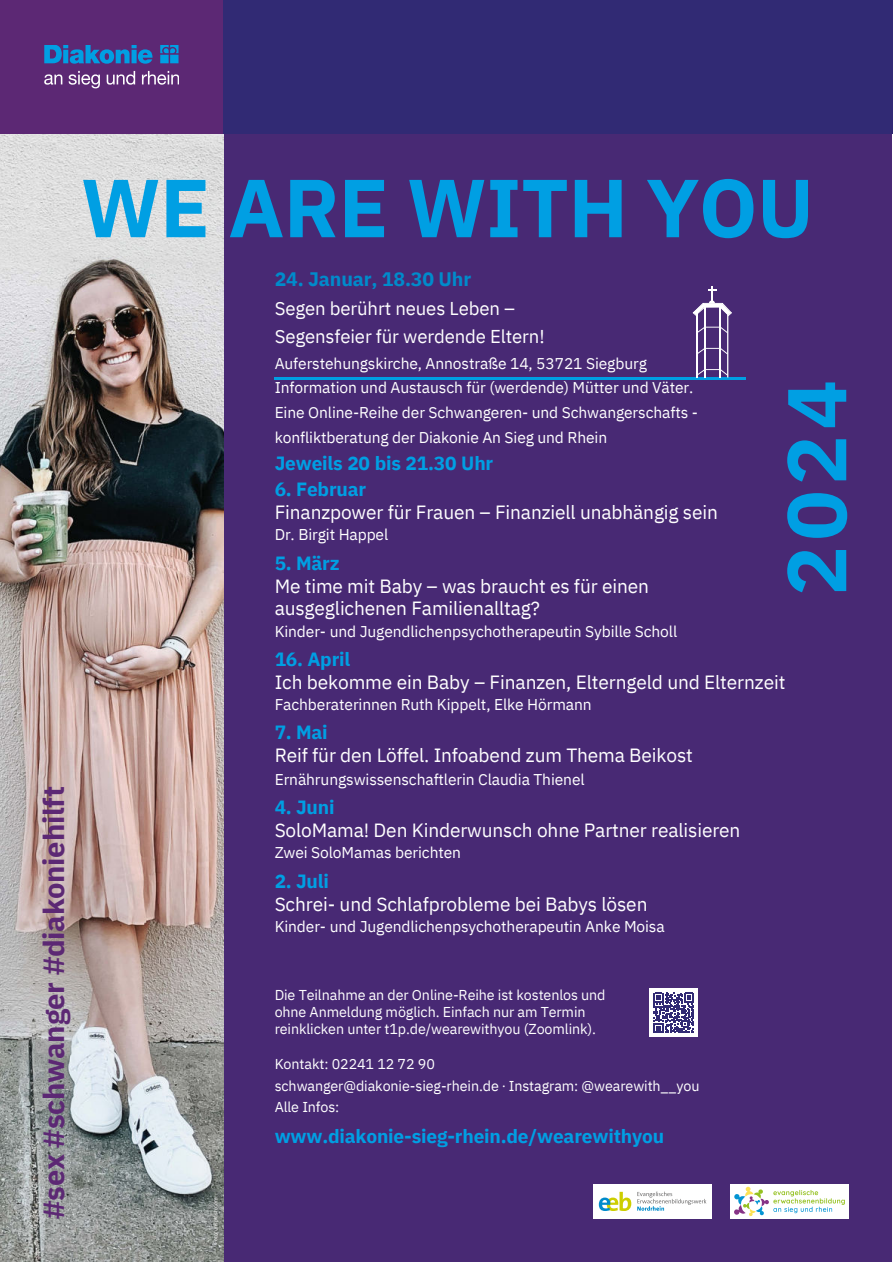
<style>
.page{position:relative;width:893px;height:1264px;background:#fff}
.page>*{position:absolute;margin:0;border:0;box-sizing:border-box;transform-origin:0 0}
.t1{font:700 83.1px "IBM Plex Sans";color:#009fe3}
.t2{font:700 82.05px "IBM Plex Sans";letter-spacing:-.005em;color:#009fe3}
.t3{font:700 29.1px "IBM Plex Sans";letter-spacing:-.01em;color:#5c2874}
.t4{font:700 19.5px "IBM Plex Sans";letter-spacing:-.005em;color:#008bcb}
.t5{font:19.05px/22.6px "IBM Plex Sans";letter-spacing:-.005em;color:#fff}
.t6{font:700 19.05px "IBM Plex Sans";letter-spacing:-.01em;color:#009fe3}
.t7{font:18.6px/28px "IBM Plex Sans";letter-spacing:-.005em;color:#fff}
.t8{font:15.6px/24.8px "IBM Plex Sans";letter-spacing:-.005em;color:#fff}
.t9{font:14.25px/17.1px "IBM Plex Sans";letter-spacing:-.005em;color:#fff}
.t10{font:5.25px "IBM Plex Sans";letter-spacing:-.005em;color:#fff}
.s1{font-family:"Liberation Serif"}
</style>
<div class="page">
<div style="left:223px;top:131px;width:669px;height:1131px;background:#482974"></div>
<img style="left:0;top:133px;width:223px;height:1128px">
<div style="left:223px;top:0;width:669px;height:133px;background:#312a74"></div>
<div style="left:0;top:0;width:223px;height:133px;background:#5c2874"></div>
<svg style="left:44px;top:74px;width:18px;height:11px"></svg>
<svg style="left:69px;top:71px;width:31px;height:17px"></svg>
<svg style="left:107px;top:71px;width:28px;height:14px"></svg>
<svg style="left:142px;top:71px;width:37px;height:14px"></svg>
<svg style="left:44px;top:45px;width:134px;height:19px"></svg>
<img style="left:0;top:738px;width:93px;height:524px">
<img style="left:210px;top:1193px;width:12px;height:55px">
<div style="left:649px;top:988px;width:49px;height:49px;background:#fff"></div>
<svg style="left:653px;top:992px;width:41px;height:40px"></svg>
<div style="left:592px;top:1184px;width:119px;height:34px;background:#fff"></div>
<svg style="left:598px;top:1191px;width:33px;height:19px"></svg>
<svg style="left:637px;top:1191px;width:69px;height:19px"></svg>
<hr style="left:274px;top:377px;width:471px;height:2px;background:#009fe3">
<hr style="left:696px;top:314px;width:1px;height:63px;background:#fff">
<hr style="left:727px;top:314px;width:1px;height:63px;background:#fff">
<hr style="left:719px;top:307px;width:1px;height:70px;background:#fff">
<hr style="left:704px;top:307px;width:1px;height:70px;background:#fff">
<svg style="left:697px;top:327px;width:30px;height:6px"></svg>
<svg style="left:697px;top:348px;width:30px;height:6px"></svg>
<svg style="left:692px;top:287px;width:40px;height:29px"></svg>
<svg style="left:697px;top:369px;width:30px;height:7px"></svg>
<div style="left:729px;top:1184px;width:119px;height:34px;background:#fff"></div>
<svg style="left:734px;top:1186px;width:110px;height:30px"></svg>
<h2 class="t2" style="left:81px;top:143px;width:734px">WE ARE WITH YOU</h2>
<h3 class="t3" style="left:31px;top:1218px;width:434px;rotate:-90deg">#sex #schwanger #diakoniehilft</h3>
<p class="t10" style="left:211px;top:1243px;width:48px;rotate:-90deg">Foto: unsplash.com</p>
<p class="t4" style="left:275px;top:264px;width:198px">24. Januar, 18.30 Uhr</p>
<p class="t7" style="left:275px;top:292px;width:271px">Segen berührt neues Leben –<br>Segensfeier für werdende Eltern!</p>
<p class="t8" style="left:275px;top:349px;width:425px">Auferstehungskirche, Annostraße 14, 53721 Siegburg Information und Austausch für (werdende) Mütter und Väter.<br>Eine Online-Reihe der Schwangeren- und Schwangerschafts - konfliktberatung der Diakonie An Sieg und Rhein</p>
<h1 class="t1" style="left:750px;top:596px;width:217px;rotate:-90deg">2024</h1>
<p class="t6" style="left:275px;top:448px;width:220px">Jeweils 20 bis 21.30 Uhr</p>
<p class="t6" style="left:275px;top:473px;width:93px">6. Februar</p>
<p class="t5" style="left:275px;top:499px;width:445px">Finanzpower für Frauen – Finanziell unabhängig sein</p>
<p class="t8" style="left:275px;top:521px;width:115px">Dr. Birgit Happel</p>
<p class="t6" style="left:275px;top:547px;width:66px">5. März</p>
<p class="t5" style="left:275px;top:573px;width:376px">Me time mit Baby – was braucht es für einen ausgeglichenen Familienalltag?</p>
<p class="t8" style="left:275px;top:617px;width:404px">Kinder- und Jugendlichenpsychotherapeutin Sybille Scholl</p>
<p class="t6" style="left:275px;top:644px;width:77px">16. April</p>
<p class="t5" style="left:275px;top:669px;width:512px">Ich bekomme ein Baby – Finanzen, Elterngeld und Elternzeit</p>
<p class="t8" style="left:275px;top:691px;width:318px">Fachberaterinnen Ruth Kippelt, Elke Hörmann</p>
<p class="t6" style="left:275px;top:717px;width:55px">7. Mai</p>
<p class="t5" style="left:275px;top:742px;width:420px">Reif für den Löffel. Infoabend zum Thema Beikost</p>
<p class="t8" style="left:275px;top:765px;width:311px">Ernährungswissenschaftlerin Claudia Thienel</p>
<p class="t6" style="left:275px;top:792px;width:61px">4. Juni</p>
<p class="t5" style="left:275px;top:817px;width:467px">SoloMama! Den Kinderwunsch ohne Partner realisieren</p>
<p class="t8" style="left:275px;top:839px;width:188px">Zwei SoloMamas berichten</p>
<p class="t6" style="left:275px;top:866px;width:56px">2. Juli</p>
<p class="t5" style="left:275px;top:891px;width:374px">Schrei- und Schlafprobleme bei Babys lösen</p>
<p class="t8" style="left:275px;top:913px;width:391px">Kinder- und Jugendlichenpsychotherapeutin Anke Moisa</p>
<p class="t9" style="left:275px;top:984px;width:332px">Die Teilnahme an der Online-Reihe ist kostenlos und ohne Anmeldung möglich. Einfach nur am Termin reinklicken unter t1p.de/wearewithyou (Zoomlink).</p>
<p class="t9" style="left:275px;top:1052px;width:426px;line-height:21.5px">Kontakt: 02241 12 72 90<br>schwanger@diakonie-sieg-rhein.de <span class="s1">∙</span> Instagram: @wearewith__you<br>Alle Infos:</p>
<p class="t6" style="left:275px;top:1121px;width:391px">www.diakonie-sieg-rhein.de/wearewithyou</p>
</div>
